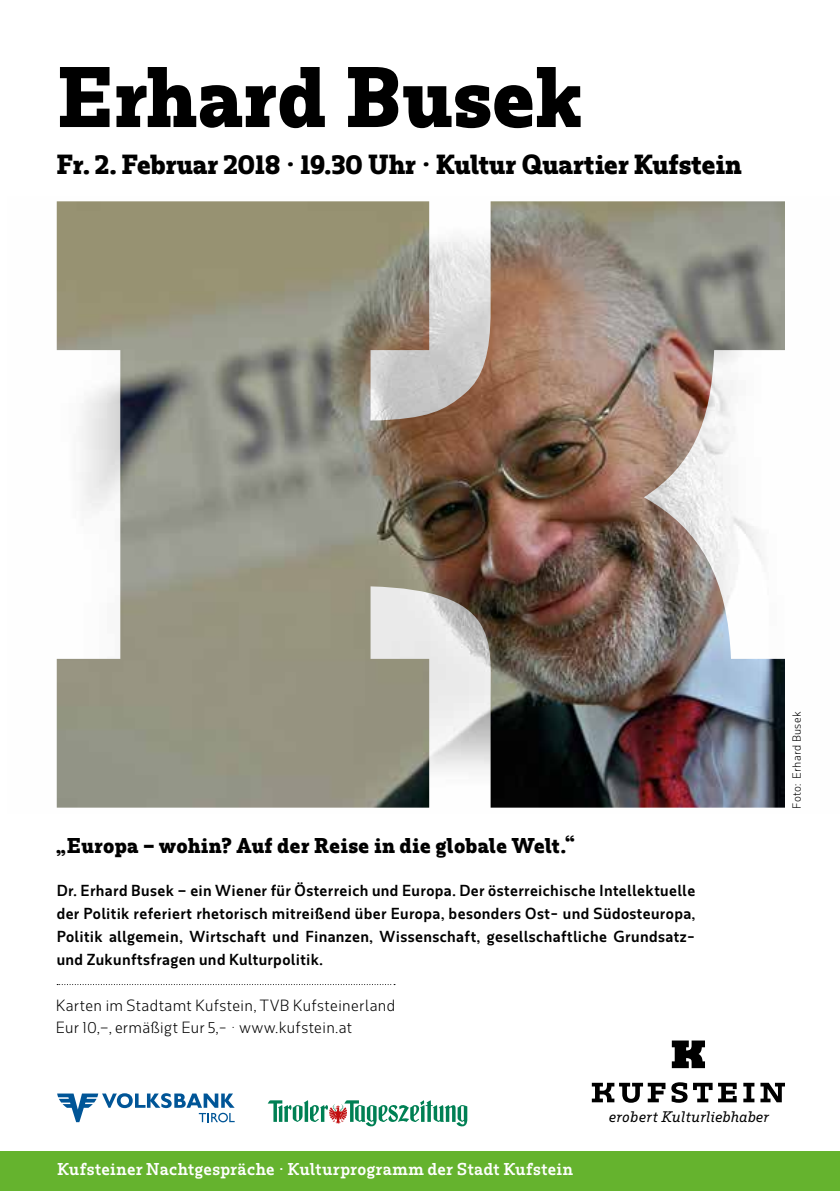
<style>
.page{position:relative;width:840px;height:1191px;background:#fff}
.page>*{position:absolute;margin:0;border:0;box-sizing:border-box;transform-origin:0 0}
.t1{font:700 80px "Rum Serif";color:#000}
.t2{font:700 25.8px "Rum Serif";letter-spacing:-.005em;color:#000}
.t3{font:700 20px "Rum Serif";letter-spacing:.015em;color:#000}
.t4{font:600 16px "Rum Serif";letter-spacing:.02em;color:#fff}
.t5{font:300 15.2px/22.8px "Rum Sans";letter-spacing:.025em;color:#000}
.t6{font:600 14.8px/23px "Rum Sans";letter-spacing:.025em;color:#000;text-align:justify}
.t7{font:italic 500 14.2px "Rum Serif";color:#000}
.t8{font:300 11px "Rum Sans";letter-spacing:.035em;color:#000}
</style>
<div class="page">
<img style="left:57px;top:201px;width:727px;height:606px">
<svg style="left:57px;top:984px;width:338px;height:1px"></svg>
<svg style="left:591px;top:1082px;width:74px;height:20px"></svg>
<svg style="left:671px;top:1082px;width:65px;height:20px"></svg>
<svg style="left:743px;top:1082px;width:11px;height:20px"></svg>
<svg style="left:760px;top:1082px;width:24px;height:20px"></svg>
<svg style="left:671px;top:1040px;width:33px;height:28px"></svg>
<div style="left:0;top:1151px;width:839px;height:40px;background:#65b32e"></div>
<svg style="left:57px;top:1093px;width:177px;height:29px"></svg>
<svg style="left:267px;top:1100px;width:200px;height:26px"></svg>
<h1 class="t1" style="left:57px;top:48px;width:526px">Erhard Busek</h1>
<h2 class="t2" style="left:57px;top:149px;width:686px">Fr. 2. Februar 2018 • 19.30 Uhr • Kultur Quartier Kufstein</h2>
<h3 class="t3" style="left:56px;top:833px;width:520px">„Europa – wohin? Auf der Reise in die globale Welt.“</h3>
<p class="t6" style="left:57px;top:879px;width:639px">Dr. Erhard Busek – ein Wiener für Österreich und Europa. Der österreichische Intellektuelle der Politik referiert rhetorisch mitreißend über Europa, besonders Ost- und Südosteuropa, Politik allgemein, Wirtschaft und Finanzen, Wissenschaft, gesellschaftliche Grundsatz&shy;und Zukunftsfragen und Kulturpolitik.</p>
<p class="t5" style="left:56px;top:993px;width:341px">Karten im Stadtamt Kufstein, TVB Kufsteinerland<br>Eur 10,–, ermäßigt Eur 5,- • www.kufstein.at</p>
<p class="t8" style="left:789px;top:808px;width:99px;rotate:-90deg">Foto: Erhard Busek</p>
<p class="t4" style="left:57px;top:1159px;width:517px">Kufsteiner Nachtgespräche • Kulturprogramm der Stadt Kufstein</p>
<p class="t7" style="left:608px;top:1108px;width:162px">erobert Kulturliebhaber</p>
</div>
